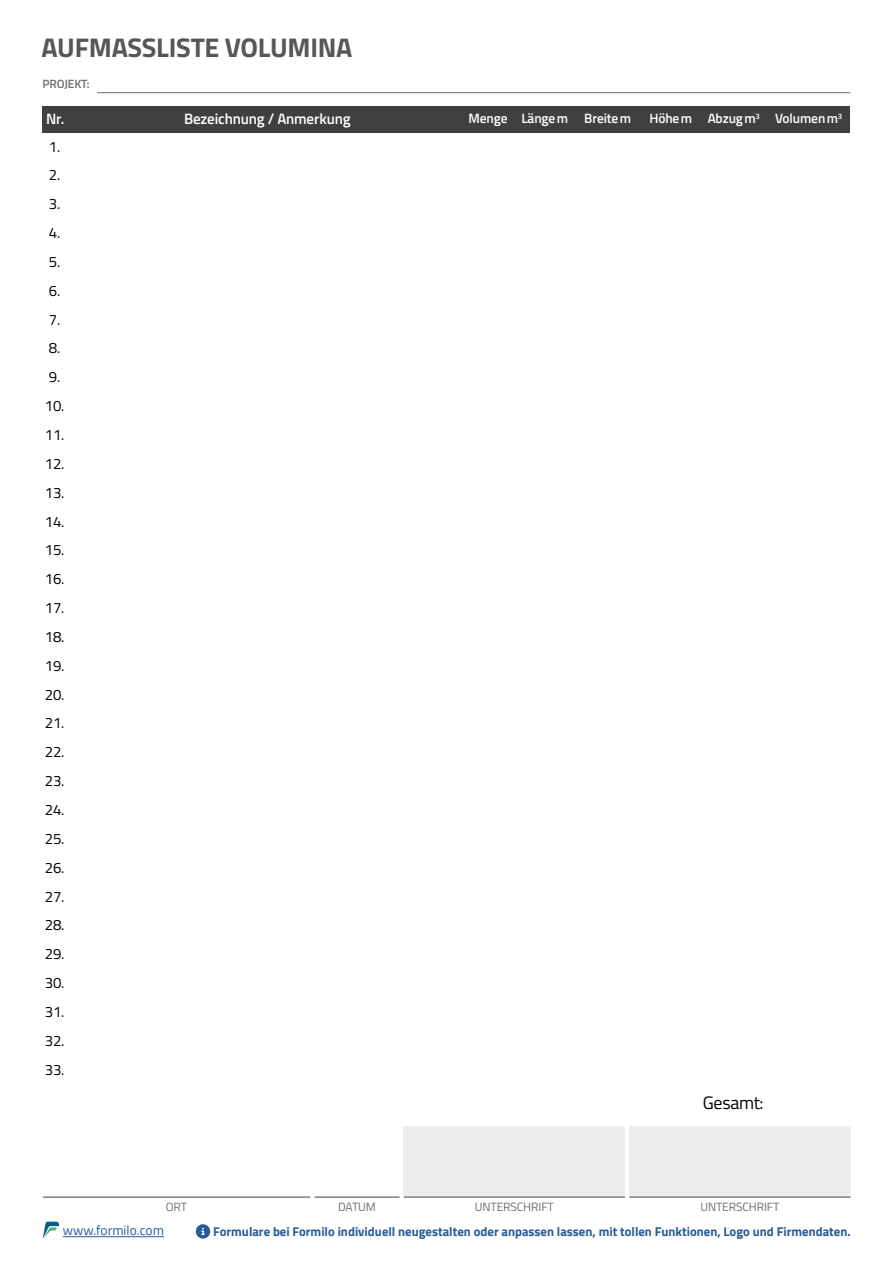
<style>
.page{position:relative;width:893px;height:1263px;background:#fff}
.page>*{position:absolute;margin:0;border:0;box-sizing:border-box;transform-origin:0 0}
.t1{font:700 27px "Titillium Web";letter-spacing:-.01em;color:#575756}
.t2{font:18px "Titillium Web";letter-spacing:-.02em;color:#000}
.t3{font:15px/28.8px "Titillium Web";letter-spacing:-.02em;color:#000}
.t4{font:600 15px "Titillium Web";letter-spacing:-.01em;color:#fff}
.t5{font:600 13.5px "Titillium Web";letter-spacing:-.01em;color:#fff}
.t6{font:13.5px "Titillium Web";color:#275b9b}
.t7{font:700 12.75px "Titillium Web";color:#275b9b}
.t8{font:12px "Titillium Web";letter-spacing:-.01em;color:#706f6f}
.t9{font:600 12px "Titillium Web";letter-spacing:-.01em;color:#706f6f}
</style>
<div class="page">
<hr style="left:43px;top:1196px;width:267px;height:2px;background:#808080">
<hr style="left:314px;top:1196px;width:85px;height:2px;background:#808080">
<div style="left:404px;top:1126px;width:221px;height:70px;background:#ededed"></div>
<hr style="left:404px;top:1196px;width:221px;height:2px;background:#808080">
<div style="left:629px;top:1126px;width:221px;height:70px;background:#ededed"></div>
<hr style="left:629px;top:1196px;width:221px;height:2px;background:#808080">
<hr style="left:97px;top:92px;width:753px;height:1px;background:#808080">
<div style="left:43px;top:106px;width:807px;height:26px;background:#404040"></div>
<hr style="left:63px;top:1236px;width:101px;height:1px;background:#275b9b">
<svg style="left:43px;top:1222px;width:16px;height:16px"></svg>
<svg style="left:195px;top:1224px;width:16px;height:14px"></svg>
<h1 class="t1" style="left:41px;top:27px;width:313px">AUFMASSLISTE VOLUMINA</h1>
<p class="t9" style="left:43px;top:75px;width:49px">PROJEKT:</p>
<p class="t4" style="left:46px;top:107px;width:20px">Nr.</p>
<p class="t4" style="left:184px;top:107px;width:168px">Bezeichnung / Anmerkung</p>
<p class="t5" style="left:469px;top:108px;width:164px">Menge Längem Breitem</p>
<p class="t5" style="left:649px;top:108px;width:194px">Höhem Abzugm<sup>3</sup> Volumenm<sup>3</sup></p>
<p class="t3" style="left:45px;top:131px;width:21px">1.<br>2.<br>3.<br>4.<br>5.<br>6.<br>7.<br>8.<br>9.<br>10.<br>11.<br>12.<br>13.<br>14.<br>15.<br>16.<br>17.<br>18.<br>19.<br>20.<br>21.<br>22.<br>23.<br>24.<br>25.<br>26.<br>27.<br>28.<br>29.<br>30.<br>31.<br>32.<br>33.</p>
<h2 class="t2" style="left:703px;top:1090px;width:62px">Gesamt:</h2>
<p class="t8" style="left:166px;top:1198px;width:23px">ORT</p>
<p class="t8" style="left:338px;top:1198px;width:39px">DATUM</p>
<p class="t8" style="left:475px;top:1198px;width:80px">UNTERSCHRIFT</p>
<p class="t8" style="left:700px;top:1198px;width:80px">UNTERSCHRIFT</p>
<p class="t6" style="left:63px;top:1221px;width:103px">www.formilo.com</p>
<p class="t7" style="left:213px;top:1221px;width:639px">Formulare bei Formilo individuell neugestalten oder anpassen lassen, mit tollen Funktionen, Logo und Firmendaten.</p>
</div>
